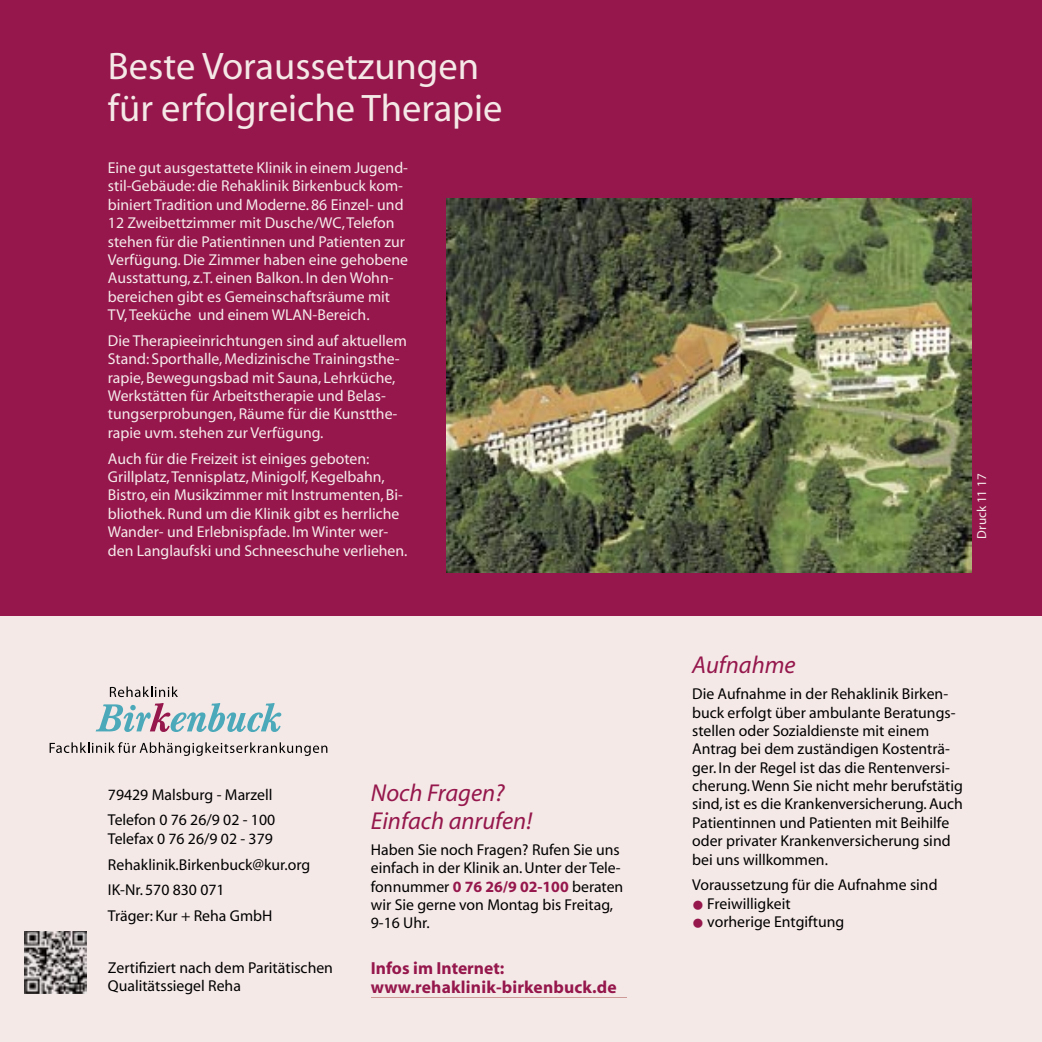
<style>
.page{position:relative;width:1042px;height:1042px;background:#fff}
.page>*{position:absolute;margin:0;border:0;box-sizing:border-box;transform-origin:0 0}
.t1{font:38.5px/42px "Myriad";color:#f5e9e7}
.t2{font:italic 24.5px/28px "Myriad";color:#95174c}
.t3{font:700 17.5px/18.4px "Myriad";letter-spacing:.01em;color:#95174c}
.t4{font:15.75px/18.4px "Myriad";color:#f5ebeb}
.t5{font:15.75px/18.4px "Myriad";color:#000}
.t6{font:13.12px "Myriad";color:#f5ebeb}
.s1{font-weight:700;color:#95174c}
.s2{color:#95174c}
</style>
<div class="page">
<div style="left:0;top:615px;width:1042px;height:427px;background:#f5e9e7"></div>
<div style="left:0;top:0;width:1042px;height:615px;background:#95174c"></div>
<svg style="left:50px;top:742px;width:277px;height:14px;background:#c2b9b7"></svg>
<svg style="left:96px;top:703px;width:185px;height:29px;background:#b6c9d0"></svg>
<svg style="left:110px;top:686px;width:68px;height:11px"></svg>
<img style="left:446px;top:198px;width:525px;height:375px">
<hr style="left:371px;top:996px;width:255px;height:1px;background:#cd9a97">
<img style="left:25px;top:931px;width:62px;height:62px">
<h1 class="t1" style="left:108px;top:46px;width:396px">Beste Voraussetzungen für erfolgreiche Therapie</h1>
<p class="t4" style="left:108px;top:159px;width:302px">Eine gut ausgestattete Klinik in einem Jugend&shy;stil-Gebäude: die Rehaklinik Birkenbuck kom&shy;biniert Tradition und Moderne. 86 Einzel- und 12 Zweibettzimmer mit Dusche/WC, Telefon stehen für die Patientinnen und Patienten zur Verfügung. Die Zimmer haben eine gehobene Ausstattung, z.T. einen Balkon. In den Wohn&shy;bereichen gibt es Gemeinschaftsräume mit TV, Teeküche und einem WLAN-Bereich.</p>
<p class="t4" style="left:108px;top:332px;width:300px">Die Therapieeinrichtungen sind auf aktuellem Stand: Sporthalle, Medizinische Trainingsthe&shy;rapie, Bewegungsbad mit Sauna, Lehrküche, Werkstätten für Arbeitstherapie und Belas&shy;tungserprobungen, Räume für die Kunstthe&shy;rapie uvm. stehen zur Verfügung.</p>
<p class="t4" style="left:108px;top:450px;width:301px">Auch für die Freizeit ist einiges geboten:<br>Grillplatz, Tennisplatz, Minigolf, Kegelbahn, Bistro, ein Musikzimmer mit Instrumenten, Bi&shy;bliothek. Rund um die Klinik gibt es herrliche Wander- und Erlebnispfade. Im Winter wer&shy;den Langlaufski und Schneeschuhe verliehen.</p>
<p class="t5" style="left:108px;top:782px;width:169px;line-height:25.9px">79429 Malsburg - Marzell<br>Telefon 0 76 26/9 02 - 100</p>
<p class="t5" style="left:108px;top:826px;width:204px;line-height:25.9px">Telefax 0 76 26/9 02 - 379<br>Rehaklinik.Birkenbuck@kur.org<br>IK-Nr. 570 830 071<br>Träger: Kur + Reha GmbH</p>
<p class="t5" style="left:108px;top:959px;width:227px">Zertifiziert nach dem Paritätischen<br>Qualitätssiegel Reha</p>
<h2 class="t2" style="left:371px;top:780px;width:163px">Noch Fragen?<br>Einfach anrufen!</h2>
<p class="t5" style="left:371px;top:841px;width:254px">Haben Sie noch Fragen? Rufen Sie uns einfach in der Klinik an. Unter der Tele&shy;fonnummer <span class="s1">0 76 26/9 02-100</span> beraten wir Sie gerne von Montag bis Freitag,<br>9-16 Uhr.</p>
<p class="t3" style="left:371px;top:960px;width:247px">Infos im Internet: www.rehaklinik-birkenbuck.de</p>
<p class="t6" style="left:975px;top:538px;width:66px;rotate:-90deg">Druck 11 17</p>
<h2 class="t2" style="left:692px;top:652px;width:105px">Aufnahme</h2>
<p class="t5" style="left:692px;top:685px;width:272px">Die Aufnahme in der Rehaklinik Birken&shy;buck erfolgt über ambulante Beratungs&shy;stellen oder Sozialdienste mit einem Antrag bei dem zuständigen Kostenträ&shy;ger. In der Regel ist das die Rentenversi&shy;cherung. Wenn Sie nicht mehr berufstätig sind, ist es die Krankenversicherung. Auch Patientinnen und Patienten mit Beihilfe oder privater Krankenver sicherung sind bei uns willkommen.</p>
<p class="t5" style="left:692px;top:876px;width:247px">Voraussetzung für die Aufnahme sind</p>
<p class="t5" style="left:692px;top:895px;width:100px"><span class="s2">●</span> Freiwilligkeit</p>
<p class="t5" style="left:692px;top:913px;width:154px"><span class="s2">●</span> vorherige Entgiftung</p>
</div>
